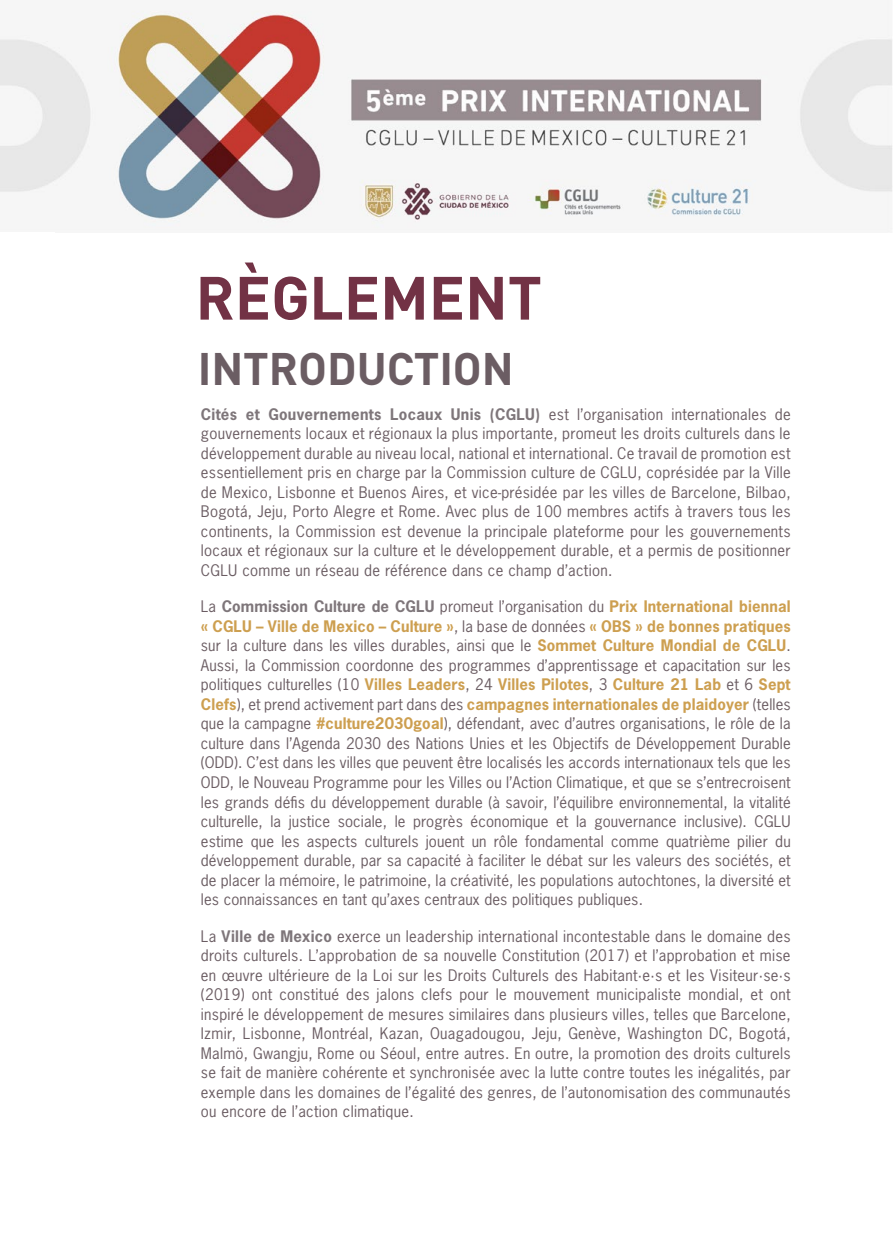
<style>
.page{position:relative;width:893px;height:1234px;background:#fff}
.page>*{position:absolute;margin:0;border:0;box-sizing:border-box;transform-origin:0 0}
.t1{font:700 60px "DIN Pro";color:#723245}
.t2{font:700 45px "DIN Pro";color:#6b5d63}
.t3{font:15px/19.5px "News Gothic Std";letter-spacing:.02em;color:#6b5d63;text-align:justify}
.s1{font-weight:700;color:#7e767a}
.s2{font-weight:700;color:#cd9f50}
</style>
<div class="page">
<img style="left:1px;top:10px;width:891px;height:222px">
<hr style="left:0;top:0;width:1px;height:233px;background:#e6eef5">
<h1 class="t1" style="left:196px;top:257px;width:348px">RÈGLEMENT</h1>
<h2 class="t2" style="left:198px;top:338px;width:318px">INTRODUCTION</h2>
<p class="t3" style="left:201px;top:404px;width:591px"><span class="s1">Cités et Gouvernements Locaux Unis (CGLU)</span> est l’organisation internationales de gouvernements locaux et régionaux la plus importante, promeut les droits culturels dans le développement durable au niveau local, national et international. Ce travail de promotion est essentiellement pris en charge par la Commission culture de CGLU, coprésidée par la Ville de Mexico, Lisbonne et Buenos Aires, et vice-présidée par les villes de Barcelone, Bilbao, Bogotá, Jeju, Porto Alegre et Rome. Avec plus de 100 membres actifs à travers tous les continents, la Commission est devenue la principale plateforme pour les gouvernements locaux et régionaux sur la culture et le développement durable, et a permis de positionner CGLU comme un réseau de référence dans ce champ d’action.</p>
<p class="t3" style="left:201px;top:596px;width:591px">La <span class="s1">Commission Culture de CGLU</span> promeut l’organisation du <span class="s2">Prix International biennal « CGLU – Ville de Mexico – Culture »</span>, la base de données <span class="s2">« OBS » de bonnes pratiques </span>sur la culture dans les villes durables, ainsi que le <span class="s2">Sommet Culture Mondial de CGLU</span>.<br>Aussi, la Commission coordonne des programmes d’apprentissage et capacitation sur les politiques culturelles (10 <span class="s2">Villes Leaders</span>, 24 <span class="s2">Villes Pilotes</span>, 3 <span class="s2">Culture 21 Lab</span> et 6 <span class="s2">Sept Clefs</span>), et prend activement part dans des <span class="s2">campagnes internationales de plaidoyer</span> (telles que la campagne <span class="s2">#culture2030goal</span>), défendant, avec d’autres organisations, le rôle de la culture dans l’Agenda 2030 des Nations Unies et les Objectifs de Développement Durable (ODD). C’est dans les villes que peuvent être localisés les accords internationaux tels que les ODD, le Nouveau Programme pour les Villes ou l’Action Climatique, et que se s’entrecroisent les grands défis du développement durable (à savoir, l’équilibre environnemental, la vitalité culturelle, la justice sociale, le progrès économique et la gouvernance inclusive). CGLU estime que les aspects culturels jouent un rôle fondamental comme quatrième pilier du développement durable, par sa capacité à faciliter le débat sur les valeurs des sociétés, et de placer la mémoire, le patrimoine, la créativité, les populations autochtones, la diversité et les connaissances en tant qu’axes centraux des politiques publiques.</p>
<p class="t3" style="left:201px;top:925px;width:591px">La <span class="s1">Ville de Mexico</span> exerce un leadership international incontestable dans le domaine des droits culturels. L’approbation de sa nouvelle Constitution (2017) et l’approbation et mise en œuvre ultérieure de la Loi sur les Droits Culturels des Habitant·e·s et les Visiteur·se·s (2019) ont constitué des jalons clefs pour le mouvement municipaliste mondial, et ont inspiré le développement de mesures similaires dans plusieurs villes, telles que Barcelone, Izmir, Lisbonne, Montréal, Kazan, Ouagadougou, Jeju, Genève, Washington DC, Bogotá, Malmö, Gwangju, Rome ou Séoul, entre autres. En outre, la promotion des droits culturels se fait de manière cohérente et synchronisée avec la lutte contre toutes les inégalités, par exemple dans les domaines de l’égalité des genres, de l’autonomisation des communautés ou encore de l’action climatique.</p>
</div>
